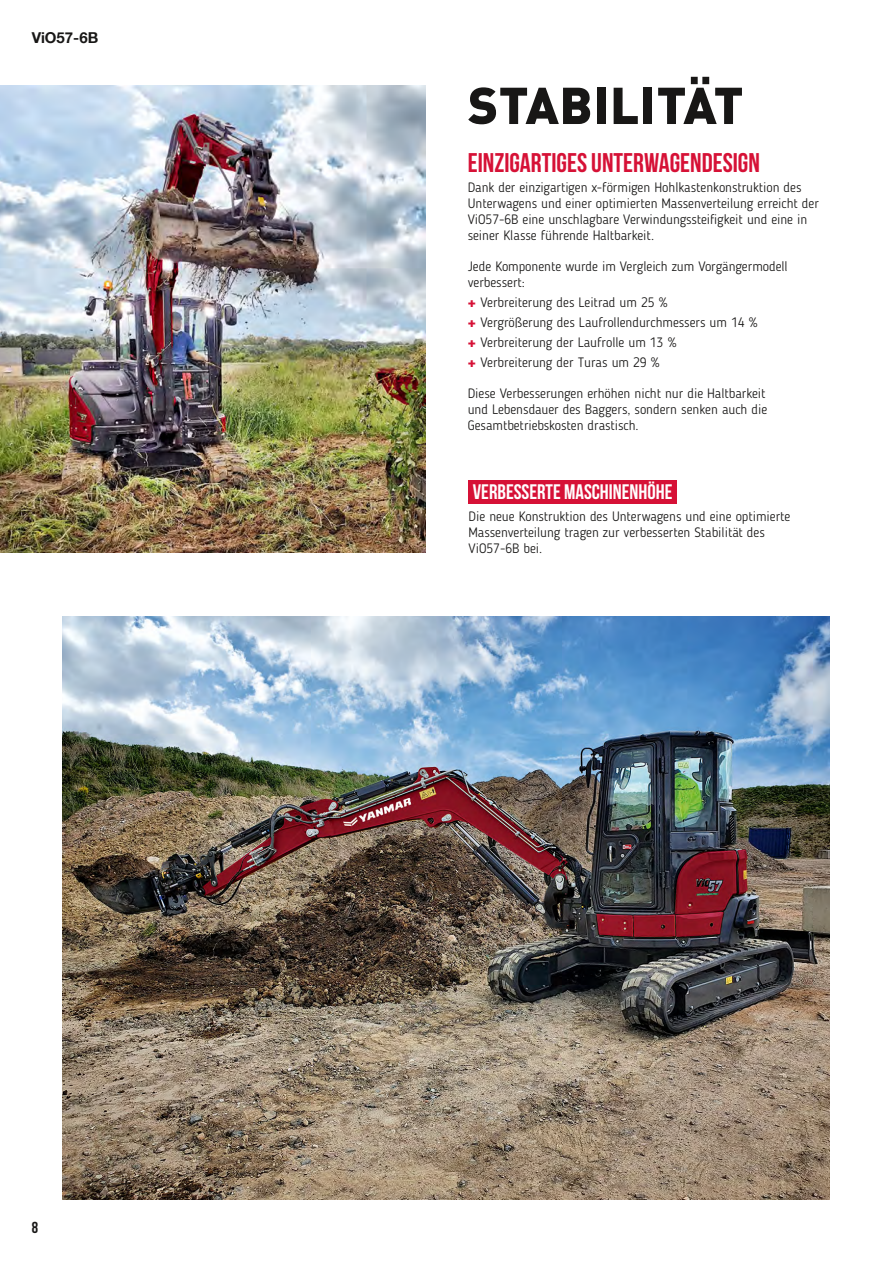
<style>
.page{position:relative;width:893px;height:1263px;background:#fff}
.page>*{position:absolute;margin:0;border:0;box-sizing:border-box;transform-origin:0 0}
.t1{font:900 51px "DINOT";letter-spacing:.01em;color:#181716}
.t2{font:700 27px "Bebas Neue";color:#d61136}
.t3{font:700 21px "Bebas Neue";color:#fff}
.t4{font:15.9px "Bebas Neue";color:#181716}
.t5{font:700 15px "Helvetica Neue LT Com";color:#181716}
.t6{font:300 13.5px/15.8px "Blogger Sans";color:#181716}
.s1{font-family:"Helvetica Neue LT Com";font-weight:900;color:#d61136}
</style>
<div class="page">
<div style="left:469px;top:480px;width:208px;height:23px;background:#d61136"></div>
<img style="left:62px;top:616px;width:767px;height:583px">
<img style="left:0;top:86px;width:425px;height:467px">
<p class="t5" style="left:32px;top:28px;width:68px">ViO57-6B</p>
<p class="t4" style="left:32px;top:1218px;width:8px">8</p>
<h1 class="t1" style="left:468px;top:71px;width:277px">STABILITÄT</h1>
<h2 class="t2" style="left:468px;top:148px;width:294px">EINZIGARTIGES UNTERWAGENDESIGN</h2>
<p class="t6" style="left:468px;top:180px;width:353px">Dank der einzigartigen x-förmigen Hohlkastenkonstruktion des Unterwagens und einer optimierten Massenverteilung erreicht der ViO57-6B eine unschlagbare Verwindungssteifigkeit und eine in seiner Klasse führende Haltbarkeit.</p>
<p class="t6" style="left:468px;top:258px;width:321px">Jede Komponente wurde im Vergleich zum Vorgängermodell verbessert:</p>
<p class="t6" style="left:468px;top:292px;width:292px;line-height:20px"><span class="s1">+</span> Verbreiterung des Leitrad um 25 %<br><span class="s1">+</span> Vergrößerung des Laufrollendurchmessers um 14 % <span class="s1">+</span> Verbreiterung der Laufrolle um 13 %<br><span class="s1">+</span> Verbreiterung der Turas um 29 %</p>
<p class="t6" style="left:468px;top:386px;width:301px">Diese Verbesserungen erhöhen nicht nur die Haltbarkeit und Lebensdauer des Baggers, sondern senken auch die<br>Gesamtbetriebskosten drastisch.</p>
<h3 class="t3" style="left:473px;top:480px;width:201px">VERBESSERTE MASCHINENHÖHE</h3>
<p class="t6" style="left:469px;top:509px;width:323px">Die neue Konstruktion des Unterwagens und eine optimierte<br>Massenverteilung tragen zur verbesserten Stabilität des<br>ViO57-6B bei.</p>
</div>
